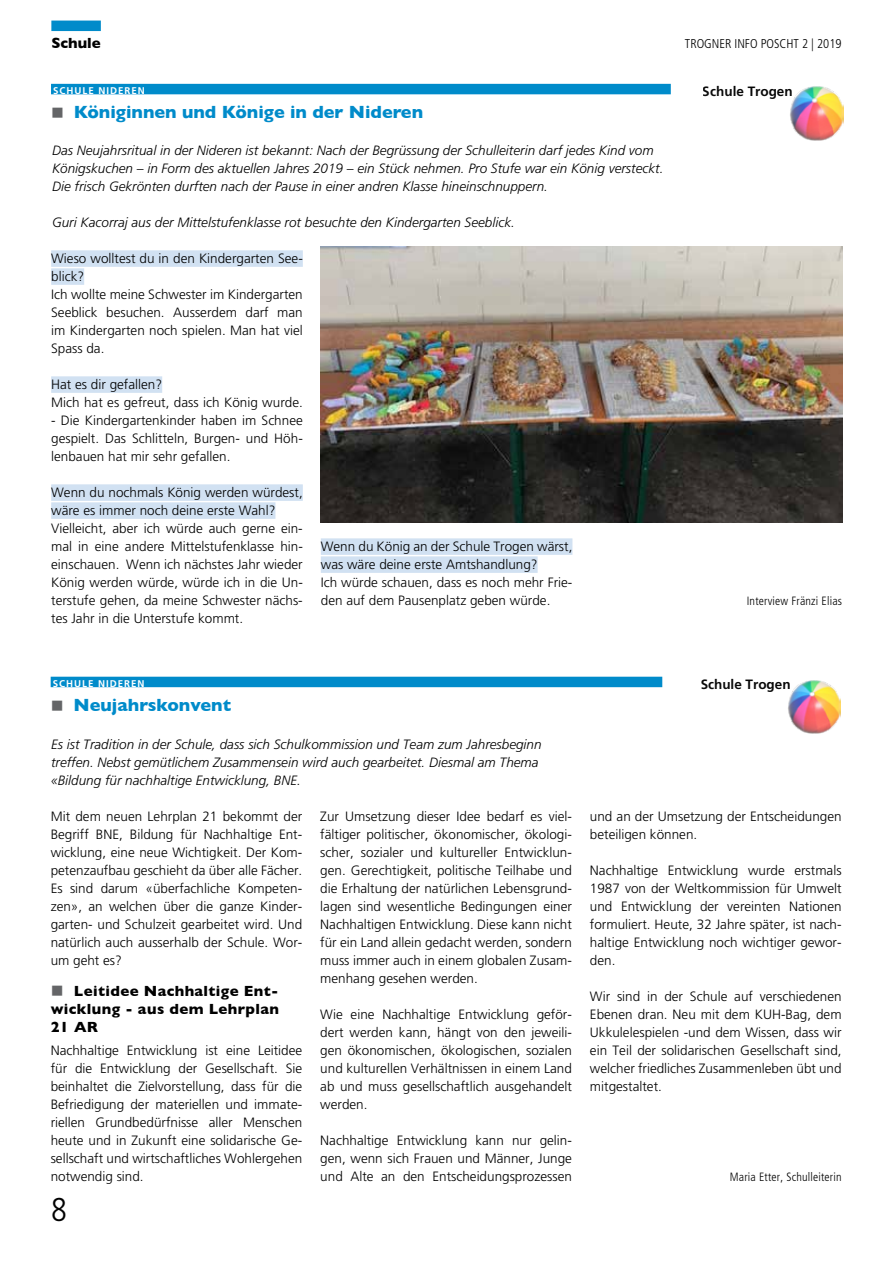
<style>
.page{position:relative;width:893px;height:1263px;background:#fff}
.page>*{position:absolute;margin:0;border:0;box-sizing:border-box;transform-origin:0 0}
.t1{font:300 condensed 33px "Frutiger";color:#000}
.t2{font:700 18px "Gill Sans";color:#008bca}
.t3{font:700 15px/18px "Gill Sans";letter-spacing:.025em;color:#000;text-align:justify}
.t4{font:300 13.5px/18px "Frutiger";color:#000;text-align:justify}
.t5{font:italic 300 13.5px/18px "Frutiger";color:#000}
.t6{font:700 13.5px "Frutiger";color:#000}
.t7{font:300 condensed 12.75px "Frutiger";color:#000}
.t8{font:300 condensed 12px "Frutiger";letter-spacing:.015em;color:#000}
.t9{font:700 9.75px "Frutiger";letter-spacing:.1em;color:#fff}
</style>
<div class="page">
<img style="left:790px;top:86px;width:53px;height:54px">
<div style="left:51px;top:84px;width:620px;height:10px;background:#008bca"></div>
<div style="left:51px;top:250px;width:252px;height:17px;background:#d1e1f2"></div>
<div style="left:51px;top:268px;width:33px;height:17px;background:#d1e1f2"></div>
<div style="left:51px;top:376px;width:111px;height:17px;background:#d1e1f2"></div>
<div style="left:51px;top:484px;width:252px;height:17px;background:#d1e1f2"></div>
<div style="left:51px;top:502px;width:224px;height:17px;background:#d1e1f2"></div>
<div style="left:321px;top:538px;width:251px;height:17px;background:#d1e1f2"></div>
<div style="left:321px;top:556px;width:217px;height:17px;background:#d1e1f2"></div>
<img style="left:321px;top:247px;width:521px;height:276px">
<div style="left:51px;top:677px;width:611px;height:10px;background:#008bca"></div>
<img style="left:788px;top:680px;width:53px;height:53px">
<div style="left:51px;top:21px;width:50px;height:10px;background:#008bca"></div>
<p class="t3" style="left:51px;top:34px;width:51px">Schule</p>
<p class="t9" style="left:53px;top:85px;width:93px">SCHULE NIDEREN</p>
<h2 class="t2" style="left:74px;top:97px;width:351px">Königinnen und Könige in der Nideren</h2>
<p class="t5" style="left:52px;top:142px;width:613px">Das Neujahrsritual in der Nideren ist bekannt: Nach der Begrüssung der Schulleiterin darf jedes Kind vom<br>Königskuchen – in Form des aktuellen Jahres 2019 – ein Stück nehmen. Pro Stufe war ein König versteckt.<br>Die frisch Gekrönten durften nach der Pause in einer andren Klasse hineinschnuppern.</p>
<p class="t5" style="left:52px;top:214px;width:464px">Guri Kacorraj aus der Mittelstufenklasse rot besuchte den Kindergarten Seeblick.</p>
<p class="t4" style="left:51px;top:250px;width:253px;text-align:left">Wieso wolltest du in den Kindergarten See&shy;blick?<br>Ich wollte meine Schwester im Kindergarten<br>Seeblick besuchen. Ausserdem darf man im Kindergarten noch spielen. Man hat viel<br>Spass da.</p>
<p class="t4" style="left:51px;top:376px;width:253px">Hat es dir gefallen?<br>Mich hat es gefreut, dass ich König wurde.</p>
<p class="t4" style="left:51px;top:412px;width:253px">- Die Kindergartenkinder haben im Schnee gespielt. Das Schlitteln, Burgen- und Höh&shy;lenbauen hat mir sehr gefallen.</p>
<p class="t4" style="left:51px;top:484px;width:253px;text-align:left">Wenn du nochmals König werden würdest, wäre es immer noch deine erste Wahl?<br>Vielleicht, aber ich würde auch gerne ein&shy;mal in eine andere Mittelstufenklasse hin&shy;einschauen. Wenn ich nächstes Jahr wieder König werden würde, würde ich in die Un&shy;terstufe gehen, da meine Schwester nächs&shy;tes Jahr in die Unterstufe kommt.</p>
<p class="t4" style="left:321px;top:538px;width:253px;text-align:left">Wenn du König an der Schule Trogen wärst, was wäre deine erste Amtshandlung?<br>Ich würde schauen, dass es noch mehr Frie&shy;den auf dem Pausenplatz geben würde.</p>
<p class="t9" style="left:53px;top:678px;width:93px">SCHULE NIDEREN</p>
<h2 class="t2" style="left:73px;top:690px;width:159px">Neujahrskonvent</h2>
<p class="t7" style="left:685px;top:36px;width:158px">TROGNER INFO POSCHT 2 | 2019</p>
<p class="t6" style="left:703px;top:83px;width:92px">Schule Trogen</p>
<p class="t8" style="left:747px;top:594px;width:97px">Interview Fränzi Elias</p>
<p class="t6" style="left:701px;top:676px;width:92px">Schule Trogen</p>
<p class="t5" style="left:51px;top:736px;width:492px">Es ist Tradition in der Schule, dass sich Schulkommission und Team zum Jahresbeginn treffen. Nebst gemütlichem Zusammensein wird auch gearbeitet. Diesmal am Thema «Bildung für nachhaltige Entwicklung, BNE.</p>
<p class="t4" style="left:51px;top:808px;width:253px">Mit dem neuen Lehrplan 21 bekommt der Begriff BNE, Bildung für Nachhaltige Ent&shy;wicklung, eine neue Wichtigkeit. Der Kom&shy;petenzaufbau geschieht da über alle Fächer.<br>Es sind darum «überfachliche Kompeten&shy;zen», an welchen über die ganze Kinder&shy;garten- und Schulzeit gearbeitet wird. Und natürlich auch ausserhalb der Schule. Wor&shy;um geht es?</p>
<p class="t3" style="left:51px;top:981px;width:230px;text-indent:23px">Leitidee Nachhaltige Ent&shy;wicklung - aus dem Lehrplan 21 AR</p>
<p class="t4" style="left:51px;top:1042px;width:253px">Nachhaltige Entwicklung ist eine Leitidee für die Entwicklung der Gesellschaft. Sie beinhaltet die Zielvorstellung, dass für die Befriedigung der materiellen und immate&shy;riellen Grundbedürfnisse aller Menschen heute und in Zukunft eine solidarische Ge&shy;sellschaft und wirtschaftliches Wohlergehen notwendig sind.</p>
<p class="t4" style="left:320px;top:808px;width:253px">Zur Umsetzung dieser Idee bedarf es viel&shy;fältiger politischer, ökonomischer, ökologi&shy;scher, sozialer und kultureller Entwicklun&shy;gen. Gerechtigkeit, politische Teilhabe und die Erhaltung der natürlichen Lebensgrund&shy;lagen sind wesentliche Bedingungen einer Nachhaltigen Entwicklung. Diese kann nicht für ein Land allein gedacht werden, sondern muss immer auch in einem globalen Zusam&shy;menhang gesehen werden.</p>
<p class="t4" style="left:320px;top:1006px;width:253px">Wie eine Nachhaltige Entwicklung geför&shy;dert werden kann, hängt von den jeweili&shy;gen ökonomischen, ökologischen, sozialen und kulturellen Verhältnissen in einem Land ab und muss gesellschaftlich ausgehandelt werden.</p>
<p class="t4" style="left:320px;top:1132px;width:253px">Nachhaltige Entwicklung kann nur gelin&shy;gen, wenn sich Frauen und Männer, Junge und Alte an den Entscheidungsprozessen</p>
<h1 class="t1" style="left:51px;top:1191px;width:17px">8</h1>
<p class="t4" style="left:590px;top:807px;width:253px">und an der Umsetzung der Entscheidungen beteiligen können.</p>
<p class="t4" style="left:590px;top:861px;width:253px">Nachhaltige Entwicklung wurde erstmals 1987 von der Weltkommission für Umwelt und Entwicklung der vereinten Nationen formuliert. Heute, 32 Jahre später, ist nach&shy;haltige Entwicklung noch wichtiger gewor&shy;den.</p>
<p class="t4" style="left:590px;top:987px;width:253px">Wir sind in der Schule auf verschiedenen Ebenen dran. Neu mit dem KUH-Bag, dem Ukkulelespielen -und dem Wissen, dass wir ein Teil der solidarischen Gesellschaft sind, welcher friedliches Zusammenleben übt und mitgestaltet.</p>
<p class="t8" style="left:730px;top:1170px;width:113px">Maria Etter, Schulleiterin</p>
</div>
